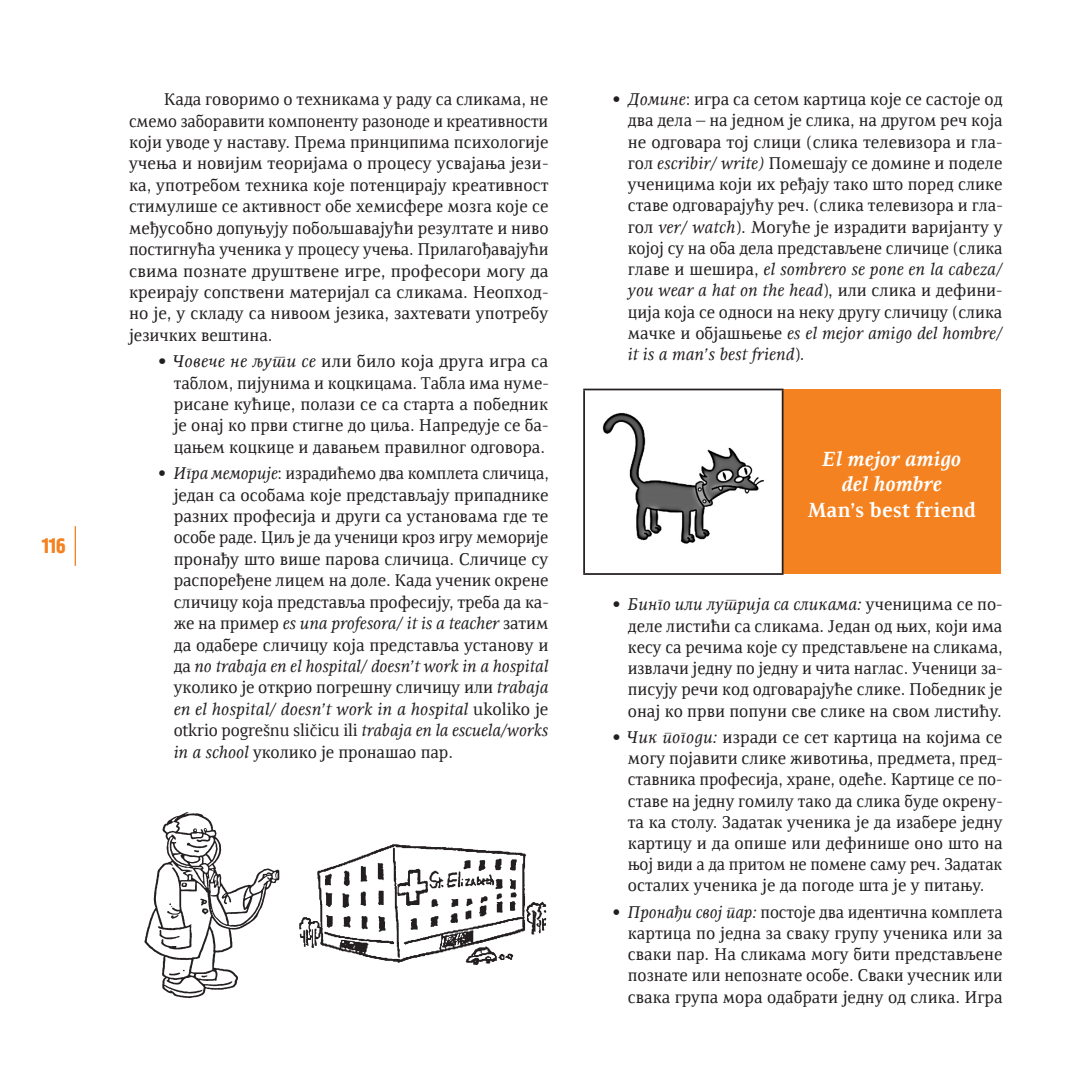
<style>
.page{position:relative;width:1092px;height:1092px;background:#fff}
.page>*{position:absolute;margin:0;border:0;box-sizing:border-box;transform-origin:0 0}
.t1{font:italic 700 21px/25.2px "SRB Resavska BGTT";letter-spacing:.005em;color:#fff;text-align:center}
.t2{font:700 21px "SRB Resavska BGTT";letter-spacing:.005em;color:#fff}
.t3{font:21px "SRB Hermes C";color:#f58220}
.t4{font:17.5px/21.3px "SRB Resavska BGTT";color:#231f20;text-align:justify}
.s1{font-weight:700}
.s2{font-style:italic}
</style>
<div class="page">
<hr style="left:75px;top:526px;width:1px;height:40px;background:#f58220">
<img style="left:144px;top:812px;width:136px;height:186px">
<img style="left:299px;top:844px;width:248px;height:121px">
<div style="left:782px;top:389px;width:218px;height:185px;background:#f58220"></div>
<hr style="left:583px;top:388px;width:200px;height:2px;background:#231f20">
<hr style="left:583px;top:390px;width:2px;height:183px;background:#231f20">
<hr style="left:781px;top:390px;width:2px;height:183px;background:#231f20">
<hr style="left:583px;top:573px;width:200px;height:2px;background:#231f20">
<img style="left:602px;top:412px;width:162px;height:132px">
<p class="t3" style="left:42px;top:533px;width:26px">116</p>
<p class="t4" style="left:129px;top:89px;width:421px;text-indent:35px">Када говоримо о техникама у раду са сликама, не смемо заборавити компоненту разоноде и креативности који уводе у наставу. Према принципима психологије учења и новијим теоријама о процесу усвајања јези&shy;ка, употребом техника које потенцирају креативност стимулише се активност обе хемисфере мозга које се међусобно допуњују побољшавајући резултате и ниво постигнућа ученика у процесу учења. Прилагођавајући свима познате друштвене игре, професори могу да креирају сопствени материјал са сликама. Неопход&shy;но је, у складу са нивоом језика, захтевати употребу језичких вештина.</p>
<p class="t4" style="left:174px;top:350px;width:376px;text-indent:-15px"><span class="s1">•</span> <span class="s2">Човече не љути се</span> или било која друга игра са таблом, пијунима и коцкицама. Табла има нуме&shy;рисане кућице, полази се са старта а победник је онај ко први стигне до циља. Напредује се ба&shy;цањем коцкице и давањем правилног одговора.</p>
<p class="t4" style="left:174px;top:462px;width:376px;text-indent:-15px"><span class="s1">•</span> <span class="s2">Игра меморије</span>: израдићемо два комплета сличица, један са особама које представљају припаднике разних професија и други са установама где те особе раде. Циљ је да ученици кроз игру меморије пронађу што више парова сличица. Сличице су распоређене лицем на доле. Када ученик окрене сличицу која представља професију, треба да ка&shy;же на пример <span class="s2">es una profesora/ it is a teacher</span> затим да одабере сличицу која представља установу и да <span class="s2">no trabaja en el hospital/ doesn’t work in a hospital </span>уколико је открио погрешну сличицу или <span class="s2">trabaja en el hospital/ doesn’t work in a hospital</span> ukoliko je otkrio pogrešnu sličicu ili <span class="s2">trabaja en la escuela/works in a school</span> уколико је пронашао пар.</p>
<p class="t4" style="left:628px;top:89px;width:376px;text-indent:-15px"><span class="s1">•</span> <span class="s2">Домине</span>: игра са сетом картица које се састоје од два дела – на једном је слика, на другом реч која не одговара тој слици (слика телевизора и гла&shy;гол <span class="s2">escribir/ write)</span> Помешају се домине и поделе ученицима који их ређају тако што поред слике ставе одговарајућу реч. (слика телевизора и гла&shy;гол <span class="s2">ver/ watch</span>). Могуће је израдити варијанту у којој су на оба дела представљене сличице (слика главе и шешира, <span class="s2">el sombrero se pone en la cabeza/ you wear a hat on the head</span>), или слика и дефини&shy;ција која се односи на неку другу сличицу (слика мачке и објашњење <span class="s2">es el mejor amigo del hombre/ it is a man’s best friend</span>).</p>
<p class="t1" style="left:822px;top:446px;width:140px">El mejor amigo del hombre</p>
<p class="t2" style="left:807px;top:497px;width:170px">Man’s best friend</p>
<p class="t4" style="left:628px;top:594px;width:376px;text-indent:-15px"><span class="s1">•</span> <span class="s2">Бинго или лутрија са сликама:</span> ученицима се по&shy;деле листићи са сликама. Један од њих, који има кесу са речима које су представљене на сликама, извлачи једну по једну и чита наглас. Ученици за&shy;писују речи код одговарајуће слике. Победник је онај ко први попуни све слике на свом листићу.</p>
<p class="t4" style="left:628px;top:726px;width:376px;text-indent:-15px"><span class="s1">•</span> <span class="s2">Чик погоди:</span> изради се сет картица на којима се могу појавити слике животиња, предмета, пред&shy;ставника професија, хране, одеће. Картице се по&shy;ставе на једну гомилу тако да слика буде окрену&shy;та ка столу. Задатак ученика је да изабере једну картицу и да опише или дефинише оно што на њој види а да притом не помене саму реч. Задатак осталих ученика је да погоде шта је у питању.</p>
<p class="t4" style="left:628px;top:901px;width:376px;text-indent:-15px"><span class="s1">•</span> <span class="s2">Пронађи свој пар:</span> постоје два идентична комплета картица по једна за сваку групу ученика или за сваки пар. На сликама могу бити представљене познате или непознате особе. Сваки учесник или свака група мора одабрати једну од слика. Игра</p>
</div>
